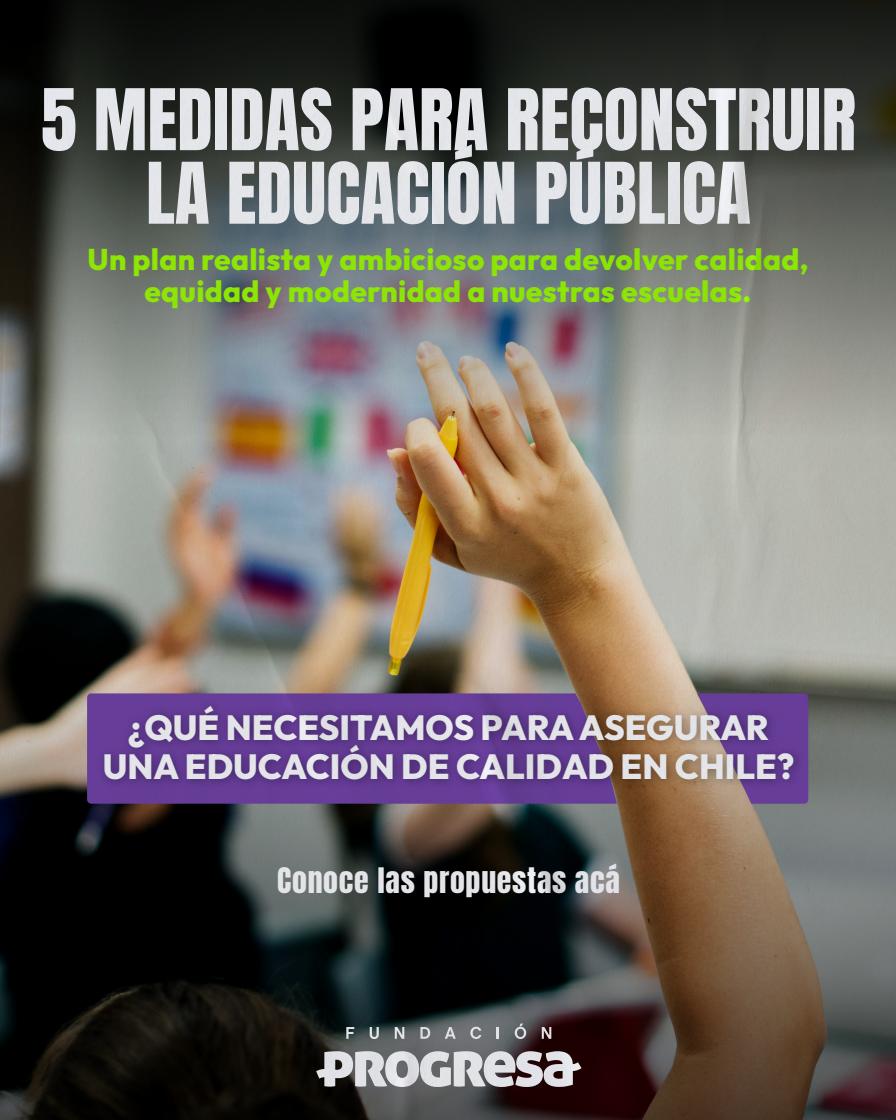
<style>
.page{position:relative;width:896px;height:1120px;background:#fff}
.page>*{position:absolute;margin:0;border:0;box-sizing:border-box;transform-origin:0 0}
.t1{font:72.19px/73.6px "Anton";color:#fff;text-align:center}
.t2{font:800 34.82px/39px "Outfit";color:#fff;text-align:center}
.t3{font:800 29.84px/31.5px "Outfit";letter-spacing:.01em;color:#9eff06;text-align:center}
.t4{font:29.84px "Anton";letter-spacing:.025em;color:#fff}
</style>
<div class="page">
<img style="left:0;top:437px;width:896px;height:227px">
<svg style="left:0;top:0;width:896px;height:437px;background:#555755"></svg>
<img style="left:0;top:664px;width:896px;height:456px">
<svg style="left:316px;top:1051px;width:266px;height:36px;background:#aba9ac"></svg>
<svg style="left:346px;top:1027px;width:8px;height:12px"></svg>
<svg style="left:370px;top:1027px;width:9px;height:12px"></svg>
<svg style="left:395px;top:1027px;width:9px;height:12px"></svg>
<svg style="left:420px;top:1027px;width:10px;height:12px"></svg>
<svg style="left:445px;top:1027px;width:11px;height:12px"></svg>
<svg style="left:470px;top:1027px;width:11px;height:12px"></svg>
<svg style="left:497px;top:1027px;width:2px;height:12px"></svg>
<svg style="left:515px;top:1024px;width:11px;height:15px"></svg>
<svg style="left:542px;top:1027px;width:9px;height:12px"></svg>
<img style="left:91px;top:694px;width:718px;height:114px">
<h1 class="t1" style="left:41px;top:88px;width:816px">5 MEDIDAS PARA RECONSTRUIR<br>LA EDUCACIÓN PÚBLICA</h1>
<p class="t3" style="left:88px;top:245px;width:722px">Un plan realista y ambicioso para devolver calidad, equidad y modernidad a nuestras escuelas.</p>
<p class="t2" style="left:103px;top:710px;width:693px">¿QUÉ NECESITAMOS PARA ASEGURAR<br>UNA EDUCACIÓN DE CALIDAD EN CHILE?</p>
<p class="t4" style="left:277px;top:865px;width:344px">Conoce las propuestas acá</p>
</div>
